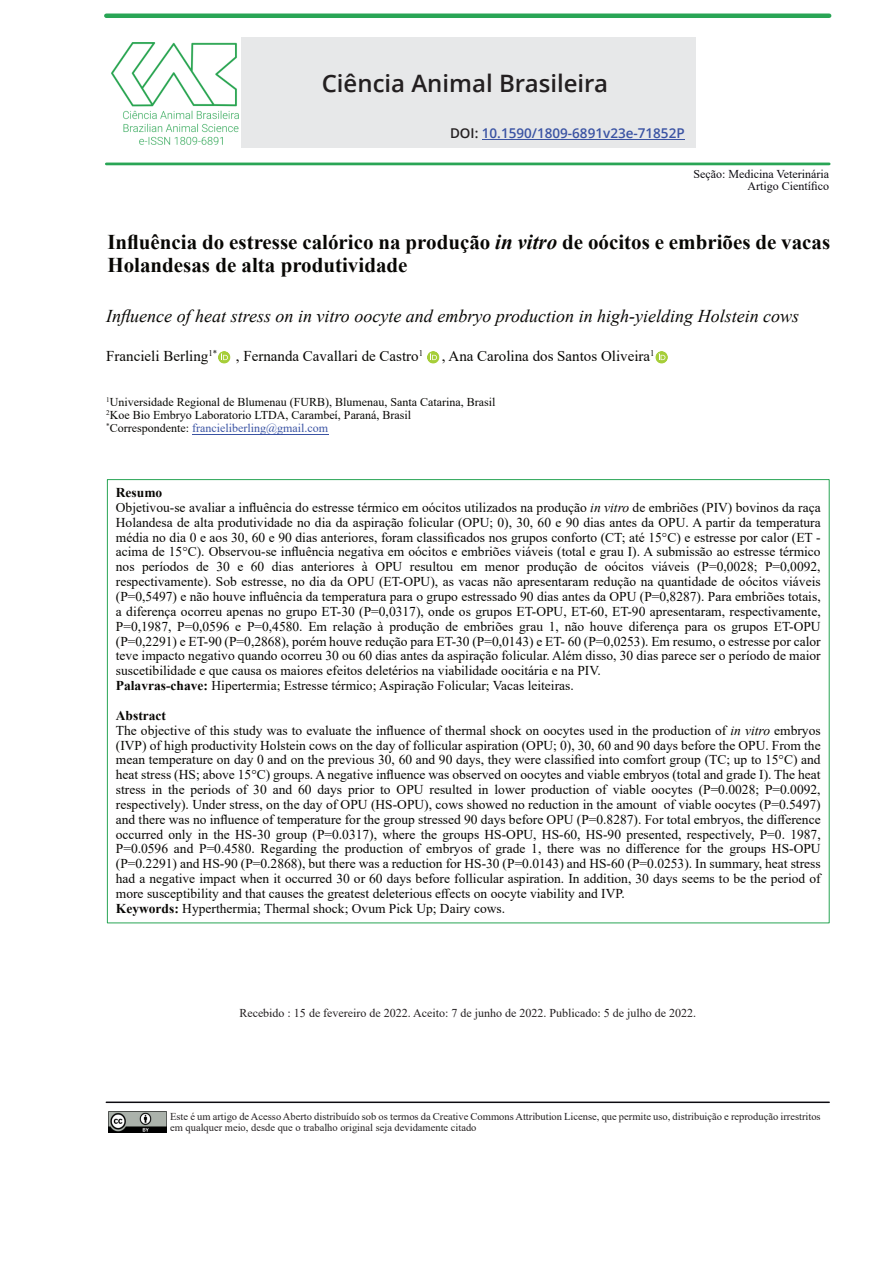
<style>
.page{position:relative;width:893px;height:1263px;background:#fff}
.page>*{position:absolute;margin:0;border:0;box-sizing:border-box;transform-origin:0 0}
.t1{font:600 24px "Open Sans";color:#231f20}
.t2{font:700 21px/23.1px "Times New Roman";color:#080704}
.t3{font:italic 18px "Times New Roman";color:#080704}
.t4{font:15px "Times New Roman";color:#080704}
.t5{font:13.5px/14.9px "Times New Roman";color:#080704}
.t6{font:600 13.5px "Open Sans";color:#3a53a3}
.t7{font:12px/13px "Times New Roman";color:#080704}
.t8{font:12px "Times New Roman";color:#231f20}
.t9{font:12px/12px "Times New Roman";color:#0c0a10;text-align:right}
.t10{font:10.5px/10.5px "Times New Roman";color:#231f20}
.s1{color:#231f20}
.s2{font-style:italic}
.s3{color:#3a53a3}
.s4{font-weight:700}
</style>
<div class="page">
<div style="left:241px;top:37px;width:455px;height:111px;background:#e7e8e9"></div>
<hr style="left:106px;top:14px;width:723px;height:4px;background:#29a555">
<hr style="left:106px;top:163px;width:723px;height:2px;background:#29a555">
<hr style="left:482px;top:139px;width:203px;height:1px;background:#3a53a3">
<img style="left:112px;top:43px;width:126px;height:102px">
<img style="left:108px;top:1112px;width:58px;height:20px">
<hr style="left:106px;top:1101px;width:723px;height:2px;background:#0c0a10">
<svg style="left:655px;top:351px;width:13px;height:13px"></svg>
<svg style="left:659px;top:353px;width:6px;height:7px"></svg>
<svg style="left:427px;top:351px;width:12px;height:13px"></svg>
<svg style="left:430px;top:353px;width:7px;height:7px"></svg>
<svg style="left:218px;top:351px;width:12px;height:13px"></svg>
<svg style="left:221px;top:353px;width:7px;height:7px"></svg>
<hr style="left:192px;top:434px;width:136px;height:1px;background:#3a53a3">
<h1 class="t1" style="left:322px;top:73px;width:288px">Ciência Animal Brasileira</h1>
<p class="t6" style="left:450px;top:128px;width:236px"><span class="s1">DOI:</span> 10.1590/1809-6891v23e-71852P</p>
<p class="t9" style="left:693px;top:170px;width:137px">Seção: Medicina Veterinária<br>Artigo Científico</p>
<h2 class="t2" style="left:107px;top:233px;width:724px">Influência do estresse calórico na produção <span class="s2">in vitro</span> de oócitos e embriões de vacas<br>Holandesas de alta produtividade</h2>
<h3 class="t3" style="left:106px;top:309px;width:694px">Influence of heat stress on in vitro oocyte and embryo production in high-yielding Holstein cows</h3>
<p class="t4" style="left:106px;top:351px;width:112px">Francieli Berling<sup>1*</sup></p>
<p class="t4" style="left:236px;top:351px;width:189px">, Fernanda Cavallari de Castro<sup>1</sup></p>
<p class="t4" style="left:442px;top:351px;width:214px">, Ana Carolina dos Santos Oliveira<sup>1</sup></p>
<p class="t7" style="left:106px;top:397px;width:391px"><sup>1</sup>Universidade Regional de Blumenau (FURB), Blumenau, Santa Catarina, Brasil<br><sup>2</sup>Koe Bio Embryo Laboratorio LTDA, Carambeí, Paraná, Brasil <sup>*</sup>Correspondente: <span class="s3">francieliberling@gmail.com</span></p>
<p class="t5" style="left:116px;top:486px;width:706px"><span class="s4">Resumo<br></span>Objetivou-se avaliar a influência do estresse térmico em oócitos utilizados na produção <span class="s2">in vitro</span> de embriões (PIV) bovinos da raça Holandesa de alta produtividade no dia da aspiração folicular (OPU; 0), 30, 60 e 90 dias antes da OPU. A partir da temperatura média no dia 0 e aos 30, 60 e 90 dias anteriores, foram classificados nos grupos conforto (CT; até 15°C) e estresse por calor (ET - acima de 15°C). Observou-se influência negativa em oócitos e embriões viáveis (total e grau I). A submissão ao estresse térmico nos períodos de 30 e 60 dias anteriores à OPU resultou em menor produção de oócitos viáveis (P=0,0028; P=0,0092, respectivamente). Sob estresse, no dia da OPU (ET-OPU), as vacas não apresentaram redução na quantidade de oócitos viáveis (P=0,5497) e não houve influência da temperatura para o grupo estressado 90 dias antes da OPU (P=0,8287). Para embriões totais, a diferença ocorreu apenas no grupo ET-30 (P=0,0317), onde os grupos ET-OPU, ET-60, ET-90 apresentaram, respectivamente, P=0,1987, P=0,0596 e P=0,4580. Em relação à produção de embriões grau 1, não houve diferença para os grupos ET-OPU (P=0,2291) e ET-90 (P=0,2868), porém houve redução para ET-30 (P=0,0143) e ET- 60 (P=0,0253). Em resumo, o estresse por calor teve impacto negativo quando ocorreu 30 ou 60 dias antes da aspiração folicular. Além disso, 30 dias parece ser o período de maior suscetibilidade e que causa os maiores efeitos deletérios na viabilidade oocitária e na PIV.<br><span class="s4">Palavras-chave:</span> Hipertermia; Estresse térmico; Aspiração Folicular; Vacas leiteiras.</p>
<p class="t5" style="left:116px;top:709px;width:706px"><span class="s4">Abstract<br></span>The objective of this study was to evaluate the influence of thermal shock on oocytes used in the production of <span class="s2">in vitro</span> embryos (IVP) of high productivity Holstein cows on the day of follicular aspiration (OPU; 0), 30, 60 and 90 days before the OPU. From the mean temperature on day 0 and on the previous 30, 60 and 90 days, they were classified into comfort group (TC; up to 15°C) and heat stress (HS; above 15°C) groups. A negative influence was observed on oocytes and viable embryos (total and grade I). The heat stress in the periods of 30 and 60 days prior to OPU resulted in lower production of viable oocytes (P=0.0028; P=0.0092, respectively). Under stress, on the day of OPU (HS-OPU), cows showed no reduction in the amount of viable oocytes (P=0.5497) and there was no influence of temperature for the group stressed 90 days before OPU (P=0.8287). For total embryos, the difference occurred only in the HS-30 group (P=0.0317), where the groups HS-OPU, HS-60, HS-90 presented, respectively, P=0. 1987, P=0.0596 and P=0.4580. Regarding the production of embryos of grade 1, there was no difference for the groups HS-OPU (P=0.2291) and HS-90 (P=0.2868), but there was a reduction for HS-30 (P=0.0143) and HS-60 (P=0.0253). In summary, heat stress had a negative impact when it occurred 30 or 60 days before follicular aspiration. In addition, 30 days seems to be the period of more susceptibility and that causes the greatest deleterious effects on oocyte viability and IVP.<br><span class="s4">Keywords:</span> Hyperthermia; Thermal shock; Ovum Pick Up; Dairy cows.</p>
<p class="t8" style="left:239px;top:1008px;width:458px">Recebido : 15 de fevereiro de 2022. Aceito: 7 de junho de 2022. Publicado: 5 de julho de 2022.</p>
<p class="t10" style="left:170px;top:1112px;width:652px">Este é um artigo de Acesso Aberto distribuído sob os termos da Creative Commons Attribution License, que permite uso, distribuição e reprodução irrestritos em qualquer meio, desde que o trabalho original seja devidamente citado</p>
</div>
